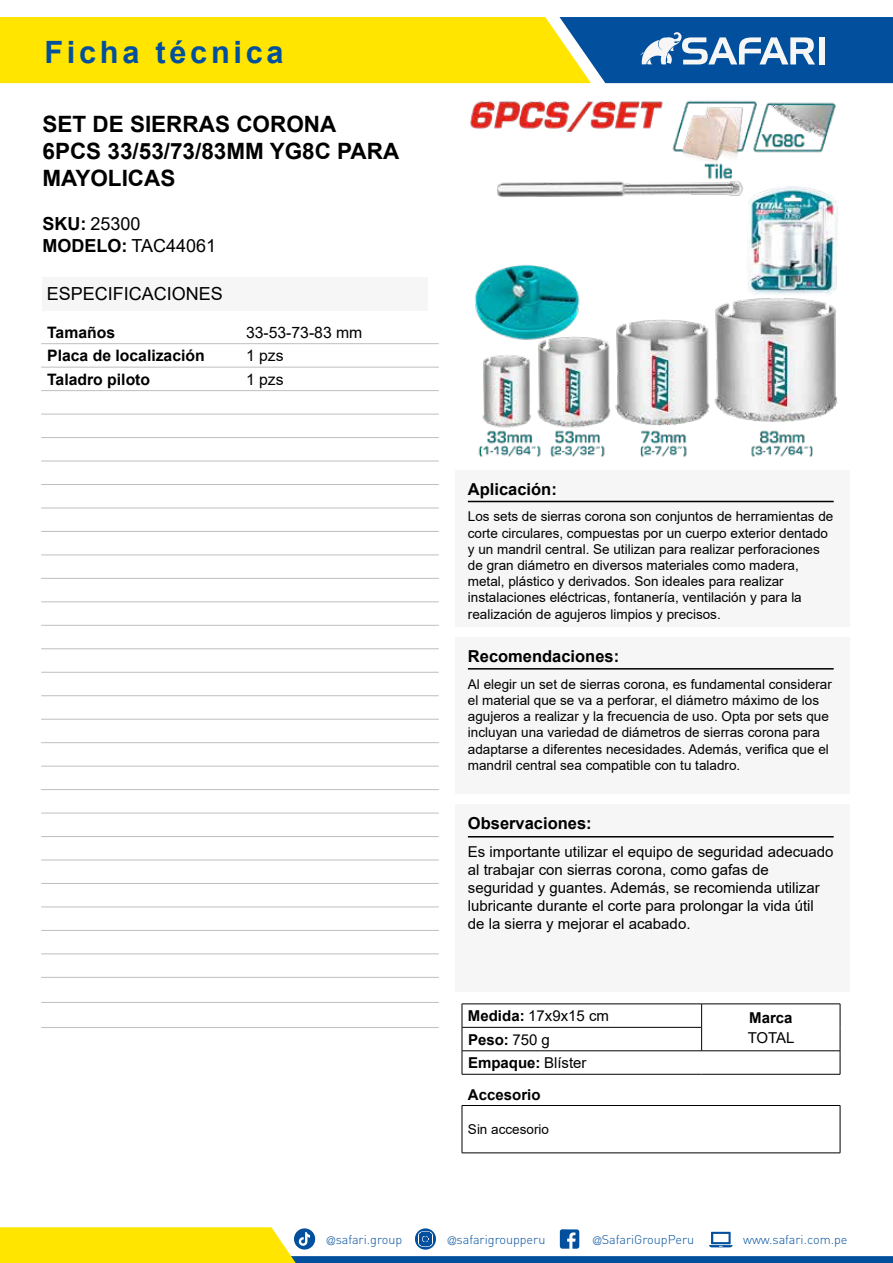
<style>
.page{position:relative;width:893px;height:1263px;background:#fff}
.page>*{position:absolute;margin:0;border:0;box-sizing:border-box;transform-origin:0 0}
.t1{font:700 30.75px "Arial";letter-spacing:.12em;color:#02509d}
.t2{font:700 22.5px/27px "Arial";color:#000}
.t3{font:18px/21.9px "Arial";color:#000}
.t4{font:700 16.5px "Arial";color:#000}
.t5{font:700 15.75px "Arial";color:#000}
.t6{font:15.75px "Arial";color:#000}
.t7{font:15px/18px "Arial";color:#000}
.t8{font:700 15px "Arial";color:#000}
.t9{font:13.5px/16.2px "Arial";color:#000}
.t10{font:300 12.6px "DIN";color:#02509d}
.s1{font-weight:700}
.s2{font-weight:400}
.s3{font-family:"Helvetica LT Std";font-stretch:condensed;font-size:11.25px}
</style>
<div class="page">
<svg style="left:0;top:1227px;width:893px;height:36px"></svg>
<svg style="left:0;top:17px;width:893px;height:66px;background:#b1b83e"></svg>
<div style="left:819px;top:37px;width:6px;height:27px;background:#f6f6f6"></div>
<div style="left:455px;top:470px;width:395px;height:157px;background:#f6f6f6"></div>
<hr style="left:468px;top:501px;width:366px;height:1px;background:#000">
<div style="left:455px;top:638px;width:395px;height:156px;background:#f6f6f6"></div>
<hr style="left:468px;top:668px;width:366px;height:1px;background:#000">
<div style="left:455px;top:805px;width:395px;height:187px;background:#f6f6f6"></div>
<hr style="left:468px;top:836px;width:366px;height:1px;background:#000">
<hr style="left:462px;top:1105px;width:378px;height:1px;background:#000">
<hr style="left:462px;top:1106px;width:1px;height:47px;background:#000">
<hr style="left:840px;top:1106px;width:1px;height:47px;background:#000">
<hr style="left:462px;top:1152px;width:378px;height:1px;background:#000">
<hr style="left:41px;top:343px;width:199px;height:1px;background:#bfbfbf">
<hr style="left:240px;top:343px;width:199px;height:1px;background:#bfbfbf">
<hr style="left:41px;top:1027px;width:199px;height:1px;background:#bfbfbf">
<hr style="left:240px;top:1027px;width:199px;height:1px;background:#bfbfbf">
<hr style="left:41px;top:367px;width:199px;height:1px;background:#bfbfbf">
<hr style="left:240px;top:367px;width:199px;height:1px;background:#bfbfbf">
<hr style="left:41px;top:390px;width:199px;height:1px;background:#bfbfbf">
<hr style="left:240px;top:390px;width:199px;height:1px;background:#bfbfbf">
<hr style="left:41px;top:414px;width:199px;height:1px;background:#bfbfbf">
<hr style="left:240px;top:414px;width:199px;height:1px;background:#bfbfbf">
<hr style="left:41px;top:437px;width:199px;height:1px;background:#bfbfbf">
<hr style="left:240px;top:437px;width:199px;height:1px;background:#bfbfbf">
<hr style="left:41px;top:461px;width:199px;height:1px;background:#bfbfbf">
<hr style="left:240px;top:461px;width:199px;height:1px;background:#bfbfbf">
<hr style="left:41px;top:484px;width:199px;height:1px;background:#bfbfbf">
<hr style="left:240px;top:484px;width:199px;height:1px;background:#bfbfbf">
<hr style="left:41px;top:508px;width:199px;height:1px;background:#bfbfbf">
<hr style="left:240px;top:508px;width:199px;height:1px;background:#bfbfbf">
<hr style="left:41px;top:531px;width:199px;height:1px;background:#bfbfbf">
<hr style="left:240px;top:531px;width:199px;height:1px;background:#bfbfbf">
<hr style="left:41px;top:555px;width:199px;height:1px;background:#bfbfbf">
<hr style="left:240px;top:555px;width:199px;height:1px;background:#bfbfbf">
<hr style="left:41px;top:578px;width:199px;height:1px;background:#bfbfbf">
<hr style="left:240px;top:578px;width:199px;height:1px;background:#bfbfbf">
<hr style="left:41px;top:602px;width:199px;height:1px;background:#bfbfbf">
<hr style="left:240px;top:602px;width:199px;height:1px;background:#bfbfbf">
<hr style="left:41px;top:625px;width:199px;height:1px;background:#bfbfbf">
<hr style="left:240px;top:625px;width:199px;height:1px;background:#bfbfbf">
<hr style="left:41px;top:648px;width:199px;height:1px;background:#bfbfbf">
<hr style="left:240px;top:648px;width:199px;height:1px;background:#bfbfbf">
<hr style="left:41px;top:672px;width:199px;height:1px;background:#bfbfbf">
<hr style="left:240px;top:672px;width:199px;height:1px;background:#bfbfbf">
<hr style="left:41px;top:695px;width:199px;height:1px;background:#bfbfbf">
<hr style="left:240px;top:695px;width:199px;height:1px;background:#bfbfbf">
<hr style="left:41px;top:719px;width:199px;height:1px;background:#bfbfbf">
<hr style="left:240px;top:719px;width:199px;height:1px;background:#bfbfbf">
<hr style="left:41px;top:742px;width:199px;height:1px;background:#bfbfbf">
<hr style="left:240px;top:742px;width:199px;height:1px;background:#bfbfbf">
<hr style="left:41px;top:766px;width:199px;height:1px;background:#bfbfbf">
<hr style="left:240px;top:766px;width:199px;height:1px;background:#bfbfbf">
<hr style="left:41px;top:789px;width:199px;height:1px;background:#bfbfbf">
<hr style="left:240px;top:789px;width:199px;height:1px;background:#bfbfbf">
<hr style="left:41px;top:813px;width:199px;height:1px;background:#bfbfbf">
<hr style="left:240px;top:813px;width:199px;height:1px;background:#bfbfbf">
<hr style="left:41px;top:836px;width:199px;height:1px;background:#bfbfbf">
<hr style="left:240px;top:836px;width:199px;height:1px;background:#bfbfbf">
<hr style="left:41px;top:860px;width:199px;height:1px;background:#bfbfbf">
<hr style="left:240px;top:860px;width:199px;height:1px;background:#bfbfbf">
<hr style="left:41px;top:883px;width:199px;height:1px;background:#bfbfbf">
<hr style="left:240px;top:883px;width:199px;height:1px;background:#bfbfbf">
<hr style="left:41px;top:907px;width:199px;height:1px;background:#bfbfbf">
<hr style="left:240px;top:907px;width:199px;height:1px;background:#bfbfbf">
<hr style="left:41px;top:930px;width:199px;height:1px;background:#bfbfbf">
<hr style="left:240px;top:930px;width:199px;height:1px;background:#bfbfbf">
<hr style="left:41px;top:954px;width:199px;height:1px;background:#bfbfbf">
<hr style="left:240px;top:954px;width:199px;height:1px;background:#bfbfbf">
<hr style="left:41px;top:977px;width:199px;height:1px;background:#bfbfbf">
<hr style="left:240px;top:977px;width:199px;height:1px;background:#bfbfbf">
<hr style="left:41px;top:1002px;width:199px;height:1px;background:#bfbfbf">
<hr style="left:240px;top:1002px;width:199px;height:1px;background:#bfbfbf">
<img style="left:470px;top:100px;width:368px;height:357px">
<div style="left:43px;top:277px;width:385px;height:33px;background:#f6f6f6"></div>
<hr style="left:462px;top:1027px;width:239px;height:1px;background:#000">
<hr style="left:462px;top:1050px;width:240px;height:1px;background:#000">
<hr style="left:702px;top:1050px;width:138px;height:1px;background:#000">
<hr style="left:462px;top:1004px;width:240px;height:1px;background:#000">
<hr style="left:702px;top:1004px;width:138px;height:1px;background:#000">
<svg style="left:701px;top:1004px;width:1px;height:47px"></svg>
<svg style="left:462px;top:1004px;width:1px;height:70px"></svg>
<svg style="left:840px;top:1004px;width:1px;height:70px"></svg>
<hr style="left:462px;top:1074px;width:240px;height:1px;background:#000">
<hr style="left:702px;top:1074px;width:138px;height:1px;background:#000">
<h1 class="t1" style="left:44px;top:34px;width:241px">Ficha técnica</h1>
<h2 class="t2" style="left:43px;top:112px;width:358px">SET DE SIERRAS CORONA<br>6PCS 33/53/73/83MM YG8C PARA<br>MAYOLICAS</h2>
<h3 class="t3" style="left:43px;top:213px;width:175px"><span class="s1">SKU:</span> 25300<br><span class="s1">MODELO:</span> TAC44061</h3>
<h3 class="t3" style="left:47px;top:282px;width:178px">ESPECIFICACIONES</h3>
<p class="t5" style="left:47px;top:326px;width:69px">Tamaños</p>
<p class="t6" style="left:246px;top:326px;width:118px">33-53-73-83 mm</p>
<p class="t5" style="left:47px;top:350px;width:159px">Placa de localización</p>
<p class="t6" style="left:246px;top:350px;width:39px">1 pzs</p>
<p class="t5" style="left:47px;top:373px;width:104px">Taladro piloto</p>
<p class="t6" style="left:246px;top:373px;width:39px">1 pzs</p>
<p class="t4" style="left:468px;top:483px;width:90px">Aplicación:</p>
<p class="t9" style="left:468px;top:510px;width:367px">Los sets de sierras corona son conjuntos de herramientas de corte circulares, compuestas por un cuerpo exterior dentado y un mandril central. Se utilizan para realizar perforaciones de gran diámetro en diversos materiales como madera, metal, plástico y derivados. Son ideales para realizar instalaciones eléctricas, fontanería, ventilación y para la realización de agujeros limpios y precisos.</p>
<p class="t4" style="left:468px;top:650px;width:153px">Recomendaciones:</p>
<p class="t9" style="left:468px;top:677px;width:365px">Al elegir un set de sierras corona, es fundamental considerar el material que se va a perforar, el diámetro máximo de los agujeros a realizar y la frecuencia de uso. Opta por sets que incluyan una variedad de diámetros de sierras corona para adaptarse a diferentes necesidades. Además, verifica que el mandril central sea compatible con tu taladro.</p>
<p class="t4" style="left:468px;top:817px;width:125px">Observaciones:</p>
<p class="t7" style="left:468px;top:844px;width:367px">Es importante utilizar el equipo de seguridad adecuado al trabajar con sierras corona, como gafas de seguridad y guantes. Además, se recomienda utilizar lubricante durante el corte para prolongar la vida útil de la sierra y mejorar el acabado.</p>
<p class="t7" style="left:468px;top:1008px;width:143px"><span class="s1">Medida:</span> 17x9x15 cm</p>
<p class="t8" style="left:749px;top:1012px;width:45px">Marca</p>
<p class="t8" style="left:468px;top:1034px;width:83px">Peso: <span class="s2">750 g</span></p>
<p class="t7" style="left:748px;top:1030px;width:48px">TOTAL</p>
<p class="t8" style="left:468px;top:1057px;width:120px">Empaque: <span class="s2">Blíster</span></p>
<p class="t8" style="left:468px;top:1088px;width:74px">Accesorio</p>
<p class="t9" style="left:468px;top:1122px;width:83px">Sin accesorio</p>
<p class="t10" style="left:327px;top:1234px;width:77px"><span class="s3">@</span>safari.group</p>
<p class="t10" style="left:448px;top:1234px;width:99px"><span class="s3">@</span>safarigroupperu</p>
<p class="t10" style="left:593px;top:1234px;width:103px"><span class="s3">@</span>SafariGroupPeru</p>
<p class="t10" style="left:743px;top:1234px;width:106px">www.safari.com.pe</p>
</div>
